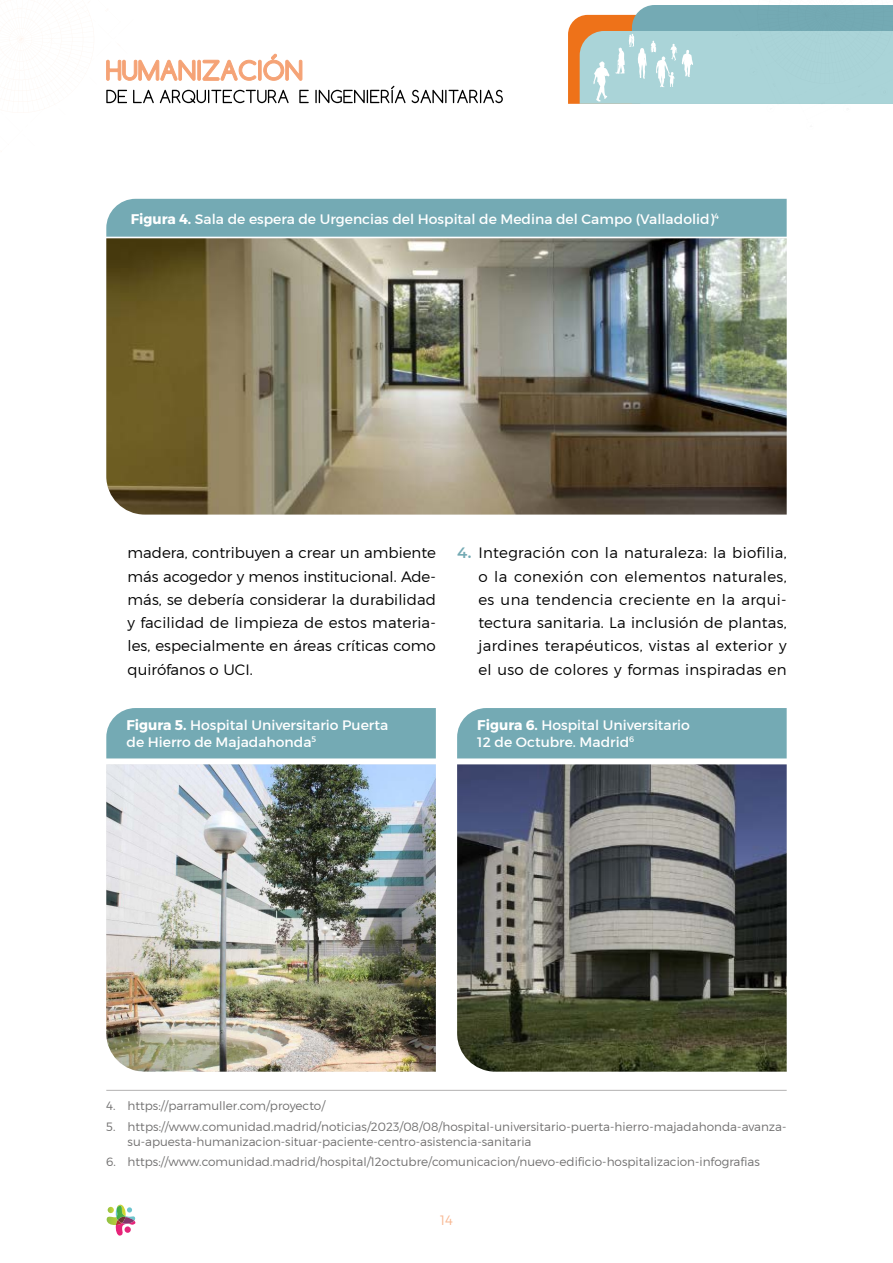
<style>
.page{position:relative;width:893px;height:1263px;background:#fff}
.page>*{position:absolute;margin:0;border:0;box-sizing:border-box;transform-origin:0 0}
.t1{font:300 15px/23.2px "Montserrat";letter-spacing:.005em;color:#000;text-align:justify}
.t2{font:13.95px/16.5px "Montserrat";color:#fff}
.t3{font:300 13.5px "Montserrat";color:#f8b791}
.t4{font:300 12px/15px "Montserrat";color:#706f6f}
.s1{font-weight:700}
.s2{font-weight:600;color:#74aab4}
</style>
<div class="page">
<img style="left:106px;top:1204px;width:17px;height:19px">
<img style="left:117px;top:1216px;width:19px;height:19px">
<svg style="left:108px;top:1207px;width:26px;height:26px"></svg>
<svg style="left:568px;top:5px;width:325px;height:99px"></svg>
<svg style="left:19px;top:38px;width:290px;height:71px"></svg>
<svg style="left:315px;top:86px;width:91px;height:17px"></svg>
<svg style="left:412px;top:90px;width:91px;height:13px"></svg>
<div style="left:106px;top:199px;width:681px;height:38px;background:#74aab4"></div>
<img style="left:106px;top:238px;width:681px;height:276px">
<hr style="left:106px;top:1090px;width:681px;height:1px;background:#b3b2b2">
<div style="left:106px;top:708px;width:330px;height:50px;background:#74aab4"></div>
<div style="left:457px;top:708px;width:330px;height:50px;background:#74aab4"></div>
<img style="left:106px;top:764px;width:330px;height:308px">
<img style="left:457px;top:764px;width:330px;height:308px">
<p class="t2" style="left:131px;top:210px;width:590px"><span class="s1">Figura 4.</span> Sala de espera de Urgencias del Hospital de Medina del Campo (Valladolid)<sup>4</sup></p>
<p class="t1" style="left:128px;top:541px;width:310px">madera, contribuyen a crear un ambiente más acogedor y menos institucional. Ade&shy;más, se debería considerar la durabilidad y facilidad de limpieza de estos materia&shy;les, especialmente en áreas críticas como quirófanos o UCI.</p>
<p class="t1" style="left:478px;top:541px;width:310px;text-indent:-21px"><span class="s2">4.</span> Integración con la naturaleza: la biofilia, o la conexión con elementos naturales, es una tendencia creciente en la arqui&shy;tectura sanitaria. La inclusión de plantas, jardines terapéuticos, vistas al exterior y el uso de colores y formas inspiradas en</p>
<p class="t2" style="left:126px;top:717px;width:263px"><span class="s1">Figura 5.</span> Hospital Universitario Puerta de Hierro de Majadahonda<sup>5</sup></p>
<p class="t2" style="left:477px;top:717px;width:214px"><span class="s1">Figura 6.</span> Hospital Universitario<br>12 de Octubre. Madrid<sup>6</sup></p>
<p class="t4" style="left:106px;top:1098px;width:220px">4. https://parramuller.com/proyecto/</p>
<p class="t4" style="left:128px;top:1118px;width:660px;text-indent:-21px">5. https://www.comunidad.madrid/noticias/2023/08/08/hospital-universitario-puerta-hierro-majadahonda-avanza&shy;su-apuesta-humanizacion-situar-paciente-centro-asistencia-sanitaria</p>
<p class="t4" style="left:106px;top:1154px;width:655px">6. https://www.comunidad.madrid/hospital/12octubre/comunicacion/nuevo-edificio-hospitalizacion-infografias</p>
<p class="t3" style="left:440px;top:1212px;width:14px">14</p>
</div>
